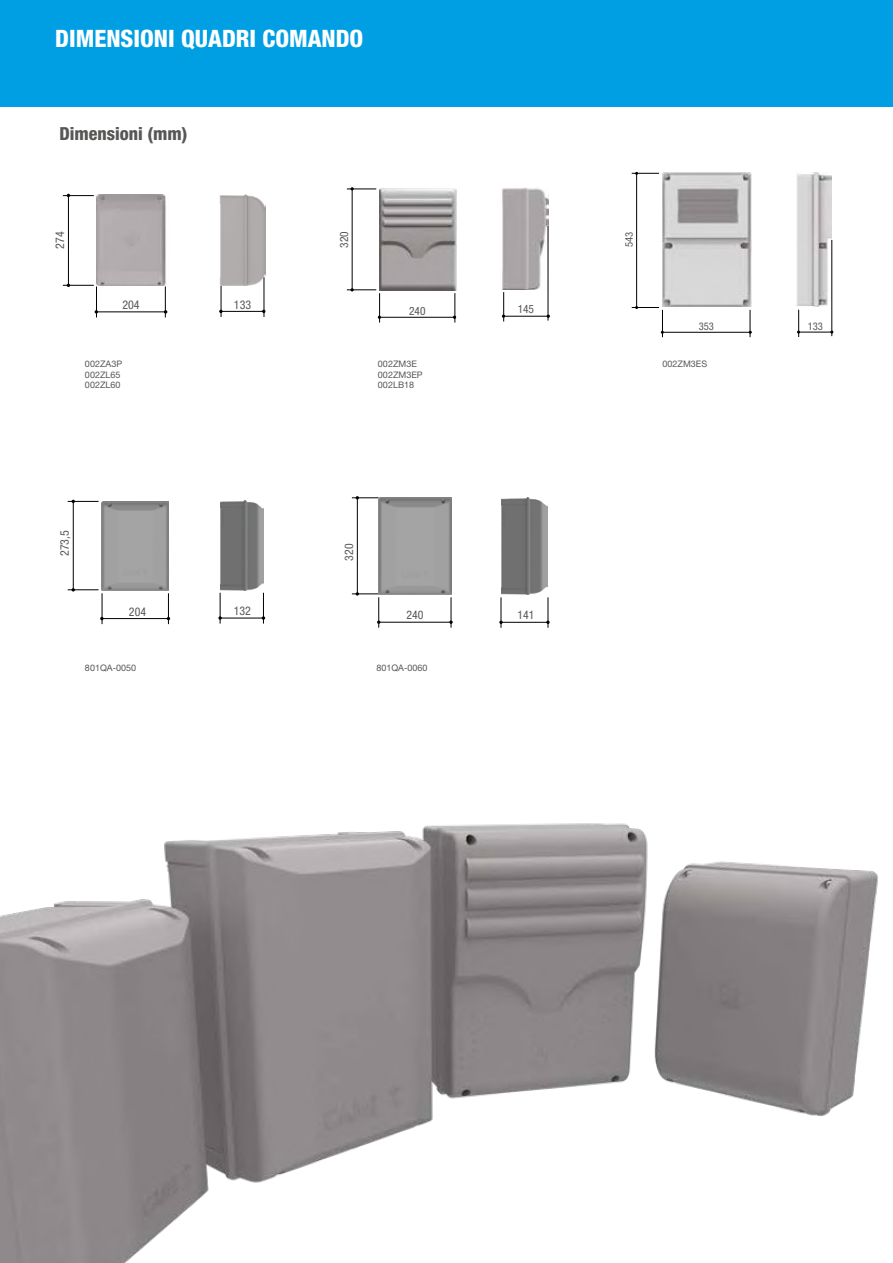
<style>
.page{position:relative;width:893px;height:1263px;background:#fff}
.page>*{position:absolute;margin:0;border:0;box-sizing:border-box;transform-origin:0 0}
.t1{font:800 condensed 24px "Helvetica Neue LTW1 G";color:#fff}
.t2{font:800 condensed 18px "Helvetica Neue LTW1 G";color:#575756}
.t3{font:condensed 12px "Helvetica Neue LTW1 G";color:#575756}
.t4{font:condensed 11.7px "Helvetica Neue LTW1 G";color:#575756}
.t5{font:condensed 11.4px "Helvetica Neue LTW1 G";color:#575756}
.t6{font:condensed 10.65px "Helvetica Neue LTW1 G";color:#575756}
.t7{font:9px/10.5px "Helvetica Neue LTW1 G";color:#575756}
</style>
<div class="page">
<div style="left:0;top:0;width:893px;height:106px;background:#009fe3"></div>
<img style="left:97px;top:195px;width:69px;height:86px">
<hr style="left:63px;top:195px;width:31px;height:1px;background:#000">
<hr style="left:68px;top:195px;width:1px;height:90px;background:#000">
<img style="left:219px;top:194px;width:46px;height:87px">
<hr style="left:264px;top:277px;width:1px;height:40px;background:#000">
<img style="left:379px;top:189px;width:78px;height:92px">
<hr style="left:352px;top:189px;width:1px;height:101px;background:#000">
<svg style="left:347px;top:187px;width:29px;height:3px"></svg>
<img style="left:502px;top:188px;width:46px;height:93px">
<hr style="left:548px;top:226px;width:1px;height:95px;background:#000">
<hr style="left:636px;top:173px;width:1px;height:134px;background:#000">
<svg style="left:632px;top:172px;width:27px;height:3px"></svg>
<img style="left:663px;top:172px;width:89px;height:109px">
<img style="left:796px;top:172px;width:36px;height:109px">
<hr style="left:831px;top:240px;width:1px;height:96px;background:#000">
<img style="left:0;top:281px;width:878px;height:982px">
<h1 class="t1" style="left:55px;top:24px;width:310px">DIMENSIONI QUADRI COMANDO</h1>
<h2 class="t2" style="left:60px;top:123px;width:130px">Dimensioni (mm)</h2>
<h3 class="t3" style="left:53px;top:249px;width:19px;rotate:-90deg">274</h3>
<h3 class="t3" style="left:122px;top:298px;width:19px">204</h3>
<h3 class="t3" style="left:234px;top:297px;width:19px">133</h3>
<p class="t5" style="left:337px;top:248px;width:18px;rotate:-90deg">320</p>
<p class="t5" style="left:409px;top:304px;width:18px">240</p>
<p class="t5" style="left:518px;top:303px;width:18px">145</p>
<p class="t6" style="left:623px;top:247px;width:17px;rotate:-90deg">543</p>
<p class="t6" style="left:699px;top:320px;width:17px">353</p>
<p class="t7" style="left:85px;top:359px;width:39px">002ZA3P<br>002ZL65<br>002ZL60</p>
<p class="t7" style="left:378px;top:359px;width:46px">002ZM3E<br>002ZM3EP<br>002LB18</p>
<p class="t7" style="left:662px;top:359px;width:46px">002ZM3ES</p>
<h3 class="t3" style="left:58px;top:556px;width:27px;rotate:-90deg">273,5</h3>
<p class="t4" style="left:342px;top:561px;width:18px;rotate:-90deg">320</p>
<h3 class="t3" style="left:129px;top:604px;width:19px">204</h3>
<h3 class="t3" style="left:234px;top:604px;width:19px">132</h3>
<p class="t4" style="left:407px;top:608px;width:18px">240</p>
<p class="t7" style="left:85px;top:662px;width:53px">801QA-0050</p>
<p class="t7" style="left:376px;top:662px;width:53px">801QA-0060</p>
<p class="t4" style="left:517px;top:608px;width:18px">141</p>
<p class="t6" style="left:808px;top:319px;width:17px">133</p>
</div>
